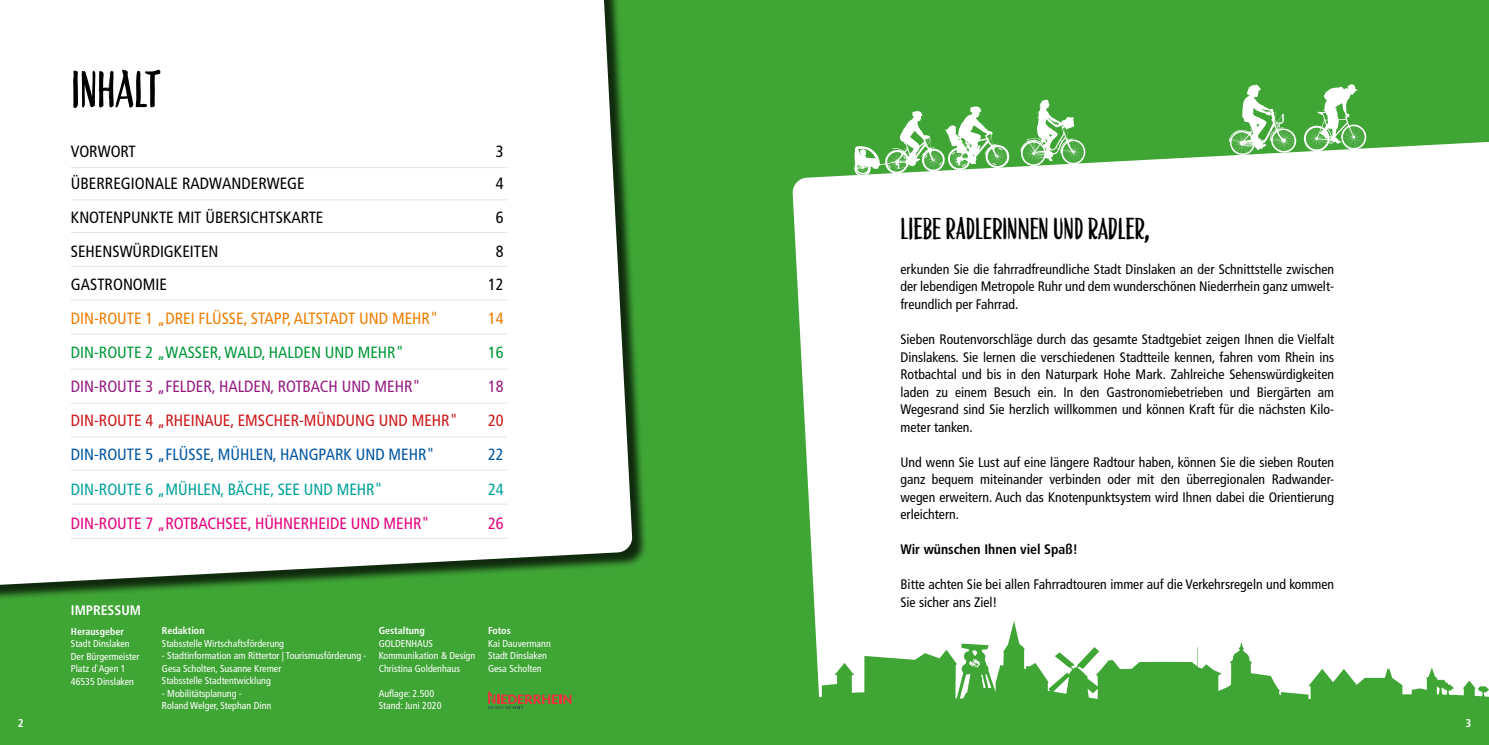
<style>
.page{position:relative;width:1489px;height:745px;background:#fff}
.page>*{position:absolute;margin:0;border:0;box-sizing:border-box;transform-origin:0 0}
.t1{font:55px "Liebe Doris";color:#000}
.t2{font:32.5px "Liebe Doris";color:#000}
.t3{font:condensed 16.25px "Frutiger LT Pro";color:#000}
.t4{font:condensed 16.25px "Frutiger LT Pro";color:#ef7d00}
.t5{font:condensed 16.25px "Frutiger LT Pro";color:#cd1719}
.t6{font:condensed 16.25px "Frutiger LT Pro";color:#0056a4}
.t7{font:condensed 16.25px "Frutiger LT Pro";color:#e6007d}
.t8{font:condensed 16.25px "Frutiger LT Pro";color:#951b81}
.t9{font:condensed 16.25px "Frutiger LT Pro";color:#00983a}
.t10{font:condensed 16.25px "Frutiger LT Pro";color:#00a19a}
.t11{font:condensed 13.75px/17.5px "Frutiger LT Pro";color:#000;text-align:justify}
.t12{font:700 condensed 13.75px "Frutiger LT Pro";color:#000}
.t13{font:700 condensed 13.75px "Frutiger LT Pro";color:#fff}
.t14{font:700 condensed 11.25px "Frutiger LT Pro";color:#fff}
.t15{font:condensed 10px/12.5px "Frutiger LT Pro";color:#fff}
.t16{font:700 condensed 10px "Frutiger LT Pro";color:#fff}
</style>
<div class="page">
<div style="left:0;top:0;width:1488px;height:744px;background:#3fa535"></div>
<div style="left:0;top:0;width:647px;height:600px;background:#000;opacity:.75"></div>
<div style="left:0;top:0;width:632px;height:585px;background:#fff"></div>
<div style="left:792px;top:135px;width:696px;height:483px;background:#fff"></div>
<svg style="left:815px;top:618px;width:673px;height:81px;fill:#fff"></svg>
<svg style="left:488px;top:691px;width:83px;height:17px"></svg>
<hr style="left:71px;top:167px;width:436px;height:1px;background:#e3e3e3">
<hr style="left:71px;top:199px;width:436px;height:1px;background:#e3e3e3">
<hr style="left:71px;top:232px;width:436px;height:1px;background:#e3e3e3">
<hr style="left:71px;top:266px;width:436px;height:1px;background:#e3e3e3">
<hr style="left:71px;top:299px;width:436px;height:1px;background:#e3e3e3">
<hr style="left:71px;top:333px;width:436px;height:1px;background:#e3e3e3">
<hr style="left:71px;top:368px;width:436px;height:1px;background:#e3e3e3">
<hr style="left:71px;top:402px;width:436px;height:1px;background:#e3e3e3">
<hr style="left:71px;top:436px;width:436px;height:1px;background:#e3e3e3">
<hr style="left:71px;top:469px;width:436px;height:1px;background:#e3e3e3">
<hr style="left:71px;top:503px;width:436px;height:1px;background:#e3e3e3">
<hr style="left:71px;top:537px;width:436px;height:1px;background:#e3e3e3">
<svg style="left:854px;top:106px;width:155px;height:70px"></svg>
<svg style="left:1303px;top:84px;width:63px;height:67px"></svg>
<svg style="left:1228px;top:84px;width:68px;height:72px"></svg>
<svg style="left:1020px;top:99px;width:65px;height:67px"></svg>
<h1 class="t1" style="left:71px;top:56px;width:91px">INHALT</h1>
<p class="t3" style="left:71px;top:142px;width:66px">VORWORT</p>
<p class="t3" style="left:496px;top:142px;width:9px">3</p>
<p class="t3" style="left:71px;top:174px;width:235px">ÜBERREGIONALE RADWANDERWEGE</p>
<p class="t3" style="left:496px;top:174px;width:9px">4</p>
<p class="t3" style="left:71px;top:207px;width:254px">KNOTENPUNKTE MIT ÜBERSICHTSKARTE</p>
<p class="t3" style="left:496px;top:207px;width:9px">6</p>
<p class="t3" style="left:71px;top:241px;width:149px">SEHENSWÜRDIGKEITEN</p>
<p class="t3" style="left:496px;top:241px;width:9px">8</p>
<p class="t3" style="left:71px;top:275px;width:98px">GASTRONOMIE</p>
<p class="t3" style="left:488px;top:275px;width:17px">12</p>
<p class="t4" style="left:71px;top:309px;width:369px">DIN-ROUTE 1 „DREI FLÜSSE, STAPP, ALTSTADT UND MEHR"</p>
<p class="t4" style="left:488px;top:309px;width:17px">14</p>
<p class="t9" style="left:71px;top:342px;width:334px">DIN-ROUTE 2 „WASSER, WALD, HALDEN UND MEHR"</p>
<p class="t9" style="left:488px;top:342px;width:17px">16</p>
<p class="t8" style="left:71px;top:376px;width:351px">DIN-ROUTE 3 „FELDER, HALDEN, ROTBACH UND MEHR"</p>
<p class="t8" style="left:488px;top:376px;width:17px">18</p>
<p class="t5" style="left:71px;top:410px;width:388px">DIN-ROUTE 4 „RHEINAUE, EMSCHER-MÜNDUNG UND MEHR"</p>
<p class="t5" style="left:488px;top:410px;width:17px">20</p>
<p class="t6" style="left:71px;top:445px;width:365px">DIN-ROUTE 5 „FLÜSSE, MÜHLEN, HANGPARK UND MEHR"</p>
<p class="t6" style="left:488px;top:445px;width:17px">22</p>
<p class="t10" style="left:71px;top:480px;width:313px">DIN-ROUTE 6 „MÜHLEN, BÄCHE, SEE UND MEHR"</p>
<p class="t10" style="left:488px;top:480px;width:17px">24</p>
<p class="t7" style="left:71px;top:513px;width:360px">DIN-ROUTE 7 „ROTBACHSEE, HÜHNERHEIDE UND MEHR"</p>
<p class="t7" style="left:488px;top:513px;width:17px">26</p>
<p class="t13" style="left:71px;top:601px;width:72px">IMPRESSUM</p>
<p class="t16" style="left:71px;top:625px;width:55px">Herausgeber</p>
<p class="t15" style="left:71px;top:637px;width:70px">Stadt Dinslaken<br>Der Bürgermeister<br>Platz d`Agen 1<br>46535 Dinslaken</p>
<p class="t16" style="left:162px;top:624px;width:44px">Redaktion</p>
<p class="t15" style="left:162px;top:636px;width:124px">Stabsstelle Wirtschaftsförderung</p>
<p class="t15" style="left:162px;top:649px;width:206px">- Stadtinformation am Rittertor | Tourismusförderung -<br>Gesa Scholten, Susanne Kremer<br>Stabsstelle Stadtentwicklung</p>
<p class="t15" style="left:162px;top:686px;width:111px">- Mobilitätsplanung -<br>Roland Welger, Stephan Dinn</p>
<p class="t16" style="left:379px;top:624px;width:47px">Gestaltung</p>
<p class="t15" style="left:379px;top:636px;width:98px">GOLDENHAUS<br>Kommunikation &amp; Design<br>Christina Goldenhaus</p>
<p class="t15" style="left:379px;top:686px;width:64px">Auflage: 2.500<br>Stand: Juni 2020</p>
<p class="t16" style="left:488px;top:624px;width:24px">Fotos</p>
<p class="t15" style="left:488px;top:636px;width:64px">Kai Dauvermann<br>Stadt Dinslaken<br>Gesa Scholten</p>
<h2 class="t2" style="left:900px;top:208px;width:251px">LIEBE RADLERINNEN UND RADLER,</h2>
<p class="t11" style="left:900px;top:260px;width:435px">erkunden Sie die fahrradfreundliche Stadt Dinslaken an der Schnittstelle zwischen der lebendigen Metropole Ruhr und dem wunderschönen Niederrhein ganz umwelt&shy;freundlich per Fahrrad.</p>
<p class="t11" style="left:900px;top:330px;width:435px">Sieben Routenvorschläge durch das gesamte Stadtgebiet zeigen Ihnen die Vielfalt Dinslakens. Sie lernen die verschiedenen Stadtteile kennen, fahren vom Rhein ins Rotbachtal und bis in den Naturpark Hohe Mark. Zahlreiche Sehenswürdigkeiten laden zu einem Besuch ein. In den Gastronomiebetrieben und Biergärten am Wegesrand sind Sie herzlich willkommen und können Kraft für die nächsten Kilo&shy;meter tanken.</p>
<p class="t11" style="left:900px;top:453px;width:435px">Und wenn Sie Lust auf eine längere Radtour haben, können Sie die sieben Routen ganz bequem miteinander verbinden oder mit den überregionalen Radwander&shy;wegen erweitern. Auch das Knotenpunktsystem wird Ihnen dabei die Orientierung erleichtern.</p>
<p class="t12" style="left:900px;top:541px;width:179px">Wir wünschen Ihnen viel Spaß!</p>
<p class="t11" style="left:900px;top:575px;width:435px">Bitte achten Sie bei allen Fahrradtouren immer auf die Verkehrsregeln und kommen<br>Sie sicher ans Ziel!</p>
<p class="t14" style="left:18px;top:715px;width:7px">2</p>
<p class="t14" style="left:1465px;top:715px;width:7px">3</p>
</div>
